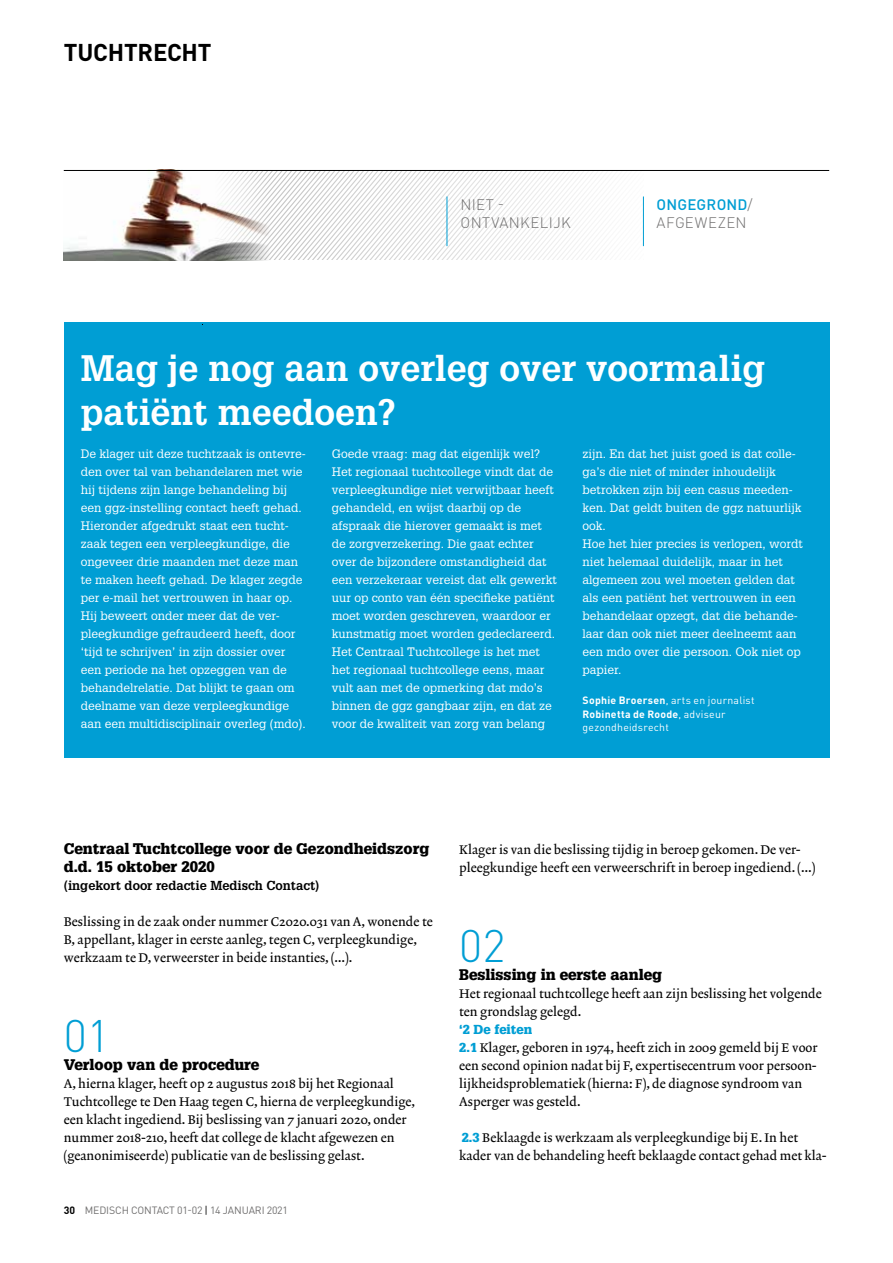
<style>
.page{position:relative;width:893px;height:1263px;background:#fff}
.page>*{position:absolute;margin:0;border:0;box-sizing:border-box;transform-origin:0 0}
.t1{font:300 45px "DINOT";color:#009ed4}
.t2{font:700 36px/43.5px "Glypha LT Std";color:#fff}
.t3{font:700 24px "DINOT";letter-spacing:-.01em;color:#000}
.t4{font:900 15px/18px "Glypha LT Std";color:#000}
.t5{font:300 15px/18px "DINOT";letter-spacing:.025em;color:#706f6f}
.t6{font:12.75px/18px "Lexicon No 2 Roman A";color:#000}
.t7{font:700 12.75px "Glypha LT Std";color:#000}
.t8{font:900 12.75px "Glypha LT Std";letter-spacing:.005em;color:#009ed4}
.t9{font:12px/18px "Glypha LT Std";color:#fff}
.t10{font:10.5px/13.5px "DINOT";letter-spacing:.02em;color:#fff}
.t11{font:10.5px "DINOT";letter-spacing:-.015em;color:#706f6f}
.s1{font-weight:500;color:#009ed4}
.s2{font-weight:700}
.s3{font-weight:700;color:#000}
.s4{color:#000}
.s5{font-family:"Glypha LT Std";font-weight:900;color:#009ed4}
</style>
<div class="page">
<svg style="left:290px;top:171px;width:354px;height:89px"></svg>
<hr style="left:447px;top:196px;width:1px;height:50px;background:#009ed4">
<hr style="left:643px;top:196px;width:1px;height:50px;background:#009ed4">
<img style="left:63px;top:170px;width:227px;height:90px">
<hr style="left:64px;top:170px;width:765px;height:1px;background:#000">
<div style="left:64px;top:323px;width:765px;height:435px;background:#009ed4"></div>
<h3 class="t3" style="left:64px;top:36px;width:149px">TUCHTRECHT</h3>
<p class="t5" style="left:461px;top:196px;width:112px">NIET -<br>ONTVANKELIJK</p>
<p class="t5" style="left:656px;top:196px;width:98px"><span class="s1">ONGEGROND</span>/<br>AFGEWEZEN</p>
<h2 class="t2" style="left:81px;top:346px;width:686px">Mag je nog aan overleg over voormalig patiënt meedoen?</h2>
<p class="t9" style="left:81px;top:445px;width:226px">De klager uit deze tuchtzaak is ontevre&shy;den over tal van behandelaren met wie hij tijdens zijn lange behandeling bij een ggz-instelling contact heeft gehad.<br>Hieronder afgedrukt staat een tucht&shy;zaak tegen een verpleegkundige, die ongeveer drie maanden met deze man te maken heeft gehad. De klager zegde per e-mail het vertrouwen in haar op.<br>Hij beweert onder meer dat de ver&shy;pleegkundige gefraudeerd heeft, door ‘tijd te schrijven’ in zijn dossier over een periode na het opzeggen van de behandelrelatie. Dat blijkt te gaan om deelname van deze verpleegkundige aan een multidisciplinair overleg (mdo).</p>
<p class="t9" style="left:332px;top:445px;width:227px">Goede vraag: mag dat eigenlijk wel?<br>Het regionaal tuchtcollege vindt dat de verpleegkundige niet verwijtbaar heeft gehandeld, en wijst daarbij op de afspraak die hierover gemaakt is met de zorgverzekering. Die gaat echter over de bijzondere omstandigheid dat een verzekeraar vereist dat elk gewerkt uur op conto van één specifieke patiënt moet worden geschreven, waardoor er kunstmatig moet worden gedeclareerd.<br>Het Centraal Tuchtcollege is het met het regionaal tuchtcollege eens, maar vult aan met de opmerking dat mdo’s binnen de ggz gangbaar zijn, en dat ze voor de kwaliteit van zorg van belang</p>
<p class="t9" style="left:583px;top:445px;width:222px">zijn. En dat het juist goed is dat colle&shy;ga’s die niet of minder inhoudelijk betrokken zijn bij een casus meeden&shy;ken. Dat geldt buiten de ggz natuurlijk ook.<br>Hoe het hier precies is verlopen, wordt niet helemaal duidelijk, maar in het algemeen zou wel moeten gelden dat als een patiënt het vertrouwen in een behandelaar opzegt, dat die behande&shy;laar dan ook niet meer deelneemt aan een mdo over die persoon. Ook niet op papier.</p>
<p class="t10" style="left:583px;top:693px;width:174px"><span class="s2">Sophie Broersen</span>, arts en journalist<br><span class="s2">Robinetta de Roode</span>, adviseur gezondheidsrecht</p>
<p class="t4" style="left:64px;top:840px;width:367px">Centraal Tuchtcollege voor de Gezondheidszorg d.d. 15 oktober 2020</p>
<p class="t7" style="left:64px;top:878px;width:257px">(ingekort door redactie Medisch Contact)</p>
<p class="t6" style="left:64px;top:913px;width:370px">Beslissing in de zaak onder nummer C2020.031 van A, wonende te<br>B, appellant, klager in eerste aanleg, tegen C, verpleegkundige, werkzaam te D, verweerster in beide instanties, (…).</p>
<h1 class="t1" style="left:64px;top:1008px;width:48px">01</h1>
<p class="t4" style="left:64px;top:1056px;width:197px">Verloop van de procedure</p>
<p class="t6" style="left:64px;top:1075px;width:353px">A, hierna klager, heeft op 2 augustus 2018 bij het Regionaal Tuchtcollege te Den Haag tegen C, hierna de verpleegkundige, een klacht ingediend. Bij beslissing van 7 januari 2020, onder nummer 2018-210, heeft dat college de klacht afgewezen en (geanonimiseerde) publicatie van de beslissing gelast.</p>
<p class="t11" style="left:64px;top:1204px;width:226px"><span class="s3">30</span> MEDISCH CONTACT 01-02 <span class="s4">|</span> 14 JANUARI 2021</p>
<p class="t6" style="left:459px;top:841px;width:358px">Klager is van die beslissing tijdig in beroep gekomen. De ver&shy;pleegkundige heeft een verweerschrift in beroep ingediend. (…)</p>
<h1 class="t1" style="left:459px;top:918px;width:48px">02</h1>
<p class="t4" style="left:459px;top:966px;width:204px">Beslissing in eerste aanleg</p>
<p class="t6" style="left:459px;top:985px;width:364px">Het regionaal tuchtcollege heeft aan zijn beslissing het volgende ten grondslag gelegd.</p>
<p class="t8" style="left:459px;top:1022px;width:74px">‘2 De feiten</p>
<p class="t6" style="left:459px;top:1039px;width:360px"><span class="s5">2.1</span> Klager, geboren in 1974, heeft zich in 2009 gemeld bij E voor een second opinion nadat bij F, expertisecentrum voor persoon&shy;lijkheidsproblematiek (hierna: F), de diagnose syndroom van Asperger was gesteld.</p>
<p class="t6" style="left:459px;top:1129px;width:369px"><span class="s5">2.3</span> Beklaagde is werkzaam als verpleegkundige bij E. In het kader van de behandeling heeft beklaagde contact gehad met kla-</p>
</div>
